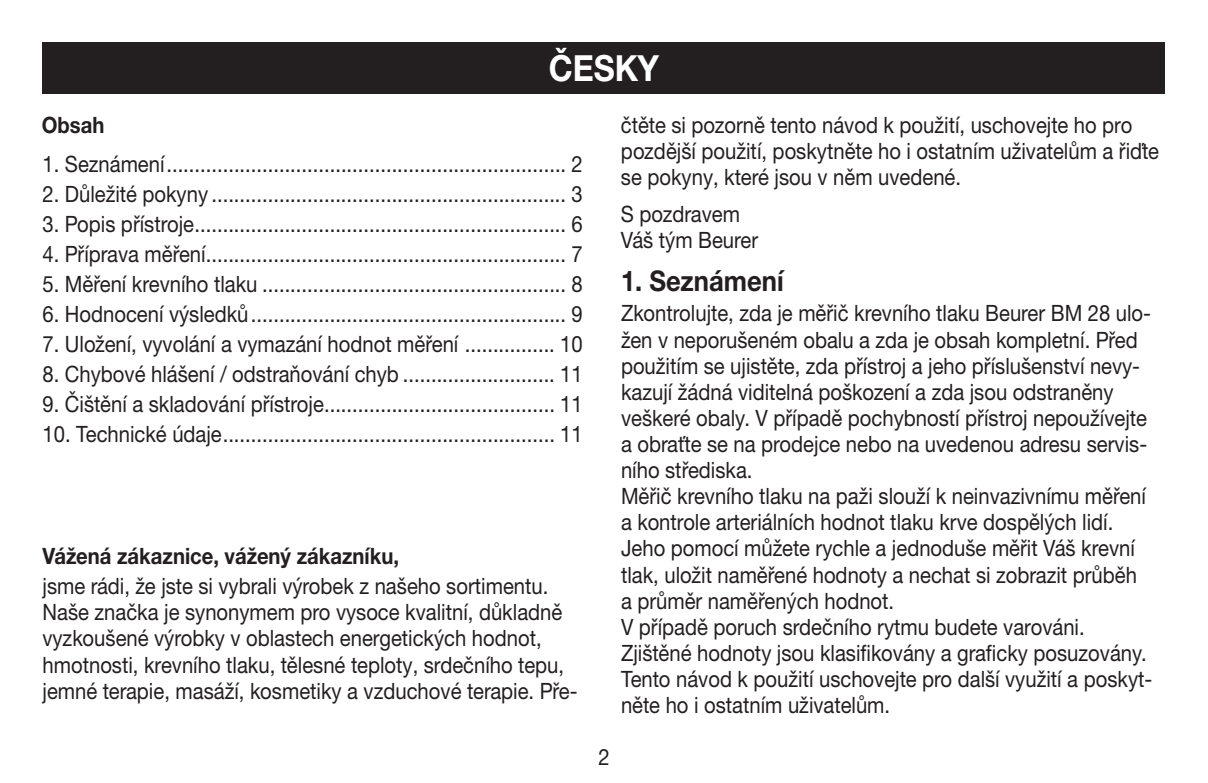
<style>
.page{position:relative;width:1208px;height:783px;background:#fff}
.page>*{position:absolute;margin:0;border:0;box-sizing:border-box;transform-origin:0 0}
.t1{font:700 36px "Helvetica Neue LTW1 G";color:#fff;scale:.9 1}
.t2{font:700 28.5px "Helvetica Neue LTW1 G";color:#231f20;scale:.9 1}
.t3{font:22.5px/26.1px "Helvetica Neue LTW1 G";color:#231f20;scale:.9 1}
.t4{font:700 22.5px "Helvetica Neue LTW1 G";color:#231f20;scale:.9 1}
</style>
<div class="page">
<div style="left:43px;top:43px;width:1122px;height:51px;background:#231f20"></div>
<h1 class="t1" style="left:549px;top:46px;width:124px">ČESKY</h1>
<p class="t4" style="left:42px;top:111px;width:71px">Obsah</p>
<p class="t3" style="left:43px;top:150px;width:602px">1. Seznámení....................................................................... 2</p>
<p class="t3" style="left:43px;top:180px;width:602px">2. Důležité pokyny ............................................................... 3</p>
<p class="t3" style="left:43px;top:210px;width:602px">3. Popis přístroje.................................................................. 6</p>
<p class="t3" style="left:43px;top:240px;width:602px">4. Příprava měření................................................................ 7</p>
<p class="t3" style="left:43px;top:270px;width:602px">5. Měření krevního tlaku ...................................................... 8</p>
<p class="t3" style="left:43px;top:300px;width:602px">6. Hodnocení výsledků........................................................ 9</p>
<p class="t3" style="left:43px;top:330px;width:601px">7. Uložení, vyvolání a vymazání hodnot měření ................ 10</p>
<p class="t3" style="left:42px;top:360px;width:602px">8. Chybové hlášení / odstraňování chyb ........................... 11</p>
<p class="t3" style="left:42px;top:390px;width:602px">9. Čištění a skladování přístroje......................................... 11</p>
<p class="t3" style="left:42px;top:420px;width:602px">10. Technické údaje........................................................... 11</p>
<p class="t4" style="left:43px;top:541px;width:398px">Vážená zákaznice, vážený zákazníku,</p>
<p class="t3" style="left:43px;top:572px;width:596px">jsme rádi, že jste si vybrali výrobek z našeho sortimentu.<br>Naše značka je synonymem pro vysoce kvalitní, důkladně vyzkoušené výrobky v oblastech energetických hodnot, hmotnosti, krevního tlaku, tělesné teploty, srdečního tepu, jemné terapie, masáží, kosmetiky a vzduchové terapie. Pře-</p>
<p class="t3" style="left:621px;top:112px;width:599px">čtěte si pozorně tento návod k použití, uschovejte ho pro pozdější použití, poskytněte ho i ostatním uživatelům a řiďte se pokyny, které jsou v něm uvedené.</p>
<p class="t3" style="left:621px;top:201px;width:154px">S pozdravem<br>Váš tým Beurer</p>
<p class="t2" style="left:621px;top:263px;width:182px">1. Seznámení</p>
<p class="t3" style="left:621px;top:300px;width:592px">Zkontrolujte, zda je měřič krevního tlaku Beurer BM 28 ulo&shy;žen v neporušeném obalu a zda je obsah kompletní. Před použitím se ujistěte, zda přístroj a jeho příslušenství nevy&shy;kazují žádná viditelná poškození a zda jsou odstraněny veškeré obaly. V případě pochybností přístroj nepoužívejte a obraťte se na prodejce nebo na uvedenou adresu servis&shy;ního střediska.<br>Měřič krevního tlaku na paži slouží k neinvazivnímu měření a kontrole arteriálních hodnot tlaku krve dospělých lidí.<br>Jeho pomocí můžete rychle a jednoduše měřit Váš krevní tlak, uložit naměřené hodnoty a nechat si zobrazit průběh a průměr naměřených hodnot.<br>V případě poruch srdečního rytmu budete varováni.<br>Zjištěné hodnoty jsou klasifikovány a graficky posuzovány.<br>Tento návod k použití uschovejte pro další využití a poskyt&shy;něte ho i ostatním uživatelům.</p>
<p class="t3" style="left:598px;top:743px;width:14px">2</p>
</div>
